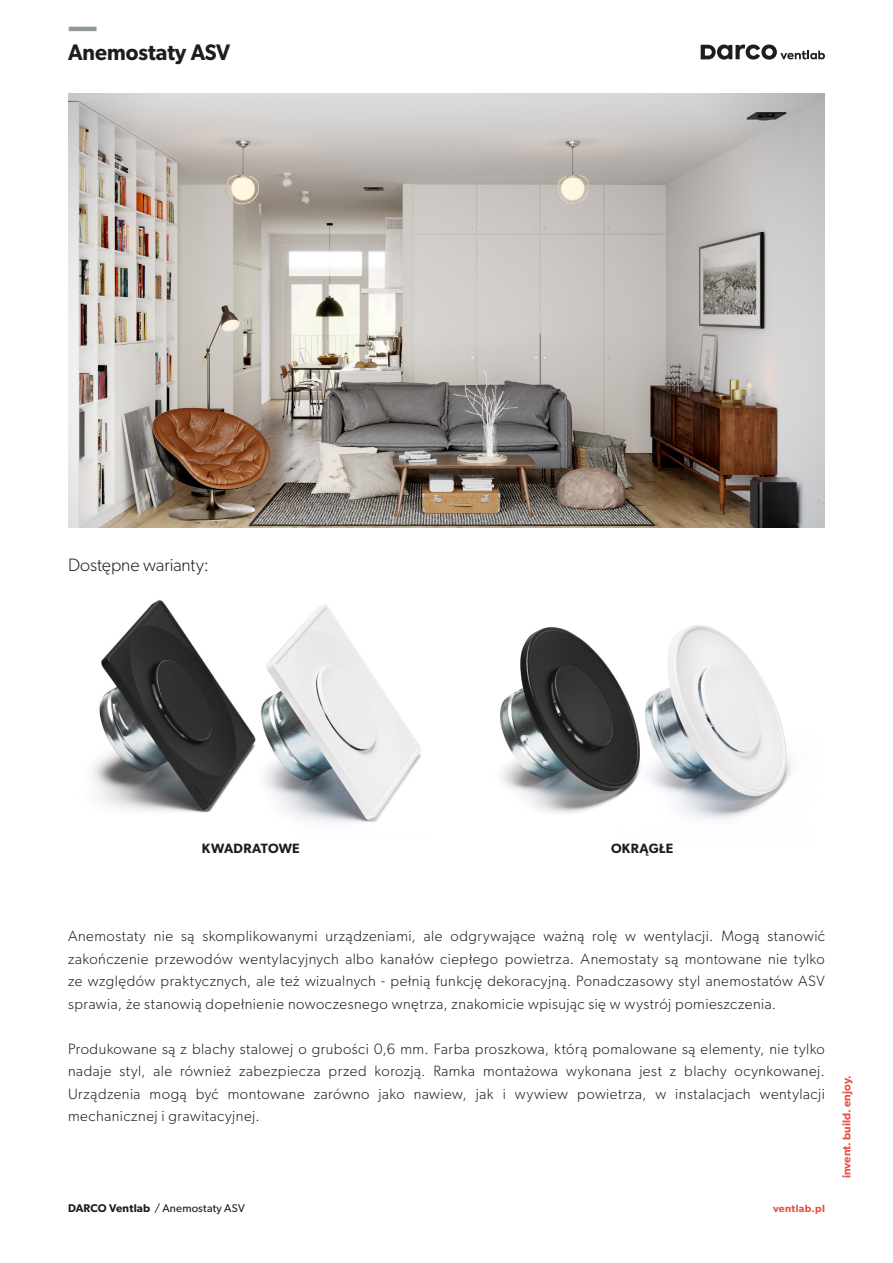
<style>
.page{position:relative;width:893px;height:1263px;background:#fff}
.page>*{position:absolute;margin:0;border:0;box-sizing:border-box;transform-origin:0 0}
.t1{font:700 27px "Gibson";color:#91989c;scale:1.08 1}
.t2{font:600 22.5px "Gibson";color:#1d1d1b;scale:.95 1}
.podstawowy_opis{font:300 18px "Gibson";letter-spacing:-.005em;color:#1d1d1b}
._1_akapit{font:300 15px/22.5px "Gibson";letter-spacing:.03em;color:#1d1d1b;text-align:justify}
.podstawowy_opis-2{font:600 13.5px "Gibson";letter-spacing:.02em;color:#1d1d1b}
.t3{font:11.25px "Gibson";letter-spacing:.02em;color:#1d1d1b}
.t4{font:600 11.25px "Gibson";color:#ea5045}
.t5{font:600 10.5px "Gibson";letter-spacing:.03em;color:#ea5045}
.s1{font-weight:600}
</style>
<div class="page">
<svg style="left:701px;top:45px;width:124px;height:15px"></svg>
<img style="left:68px;top:94px;width:757px;height:433px">
<img style="left:93px;top:600px;width:152px;height:213px">
<img style="left:245px;top:604px;width:177px;height:219px">
<img style="left:500px;top:627px;width:118px;height:186px">
<img style="left:618px;top:625px;width:173px;height:195px">
<p class="t1" style="left:68px;top:10px;width:29px">—</p>
<p class="t2" style="left:68px;top:38px;width:172px">Anemostaty ASV</p>
<p class="podstawowy_opis" style="left:68px;top:554px;width:142px">Dostępne warianty:</p>
<p class="podstawowy_opis-2" style="left:202px;top:840px;width:99px">KWADRATOWE</p>
<p class="podstawowy_opis-2" style="left:611px;top:840px;width:64px">OKRĄGŁE</p>
<p class="_1_akapit" style="left:68px;top:924px;width:758px">Anemostaty nie są skomplikowanymi urządzeniami, ale odgrywające ważną rolę w wentylacji. Mogą stanowić zakończenie przewodów wentylacyjnych albo kanałów ciepłego powietrza. Anemostaty są montowane nie tylko ze względów praktycznych, ale też wizualnych - pełnią funkcję dekoracyjną. Ponadczasowy styl anemostatów ASV sprawia, że stanowią dopełnienie nowoczesnego wnętrza, znakomicie wpisując się w wystrój pomieszczenia.</p>
<p class="_1_akapit" style="left:68px;top:1037px;width:758px">Produkowane są z blachy stalowej o grubości 0,6 mm. Farba proszkowa, którą pomalowane są elementy, nie tylko nadaje styl, ale również zabezpiecza przed korozją. Ramka montażowa wykonana jest z blachy ocynkowanej.<br>Urządzenia mogą być montowane zarówno jako nawiew, jak i wywiew powietrza, w instalacjach wentylacji mechanicznej i grawitacyjnej.</p>
<p class="t3" style="left:68px;top:1201px;width:178px"><span class="s1">DARCO Ventlab</span> / Anemostaty ASV</p>
<p class="t5" style="left:773px;top:1202px;width:53px">ventlab.pl</p>
<p class="t4" style="left:840px;top:1178px;width:104px;rotate:-90deg">invent. build. enjoy.</p>
</div>
